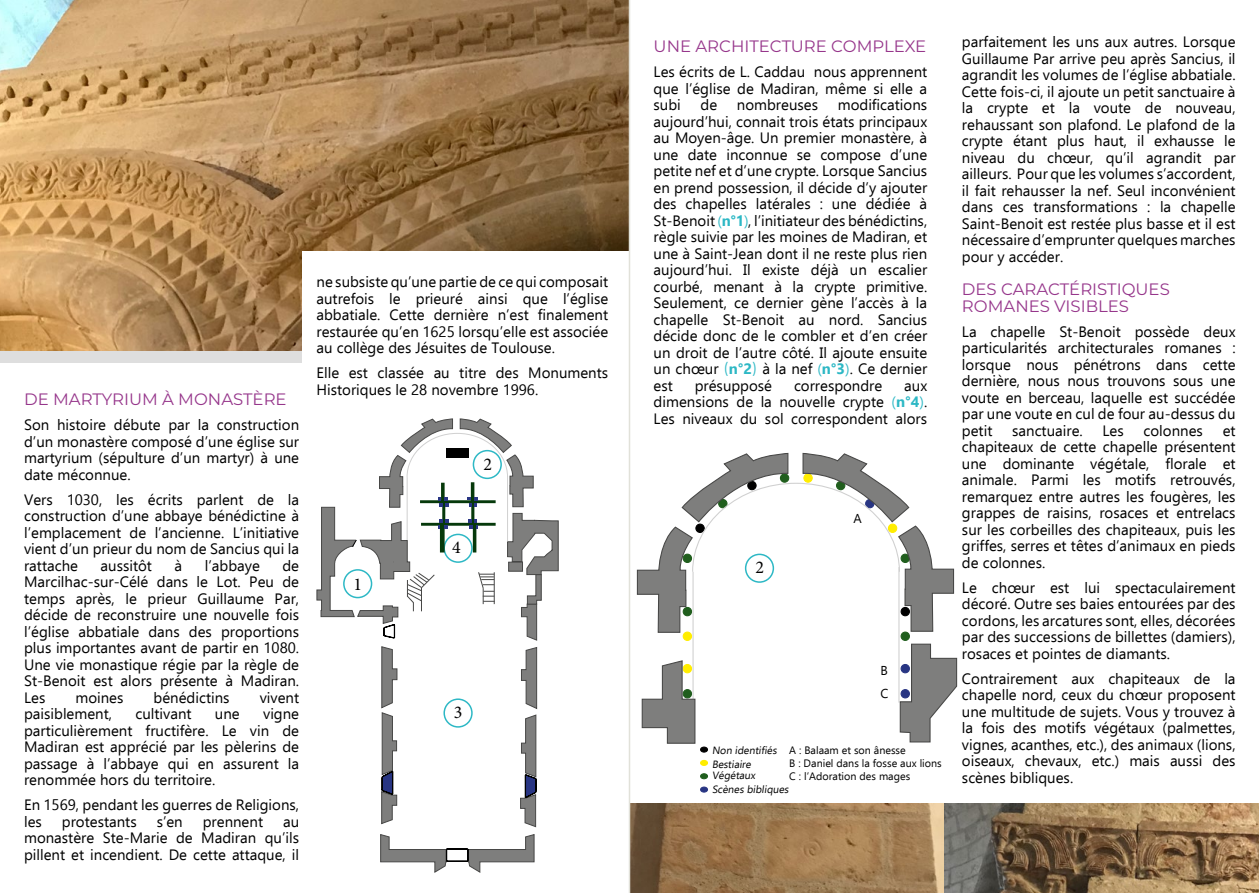
<style>
.page{position:relative;width:1259px;height:893px;background:#fff}
.page>*{position:absolute;margin:0;border:0;box-sizing:border-box;transform-origin:0 0}
.t1{font:18px "Minion Pro";color:#000}
.t2{font:16.5px/16.5px "Montserrat";color:#96368b}
.t3{font:15px/16.5px "Ebrima";color:#000;text-align:justify}
.t4{font:12.9px/23.5px "Ebrima";color:#000}
.t5{font:10.8px/12.9px "Ebrima";color:#000}
.t6{font:10.5px/13.4px "Ebrima";color:#000}
.s1{color:#2db8c5}
.s2{font-weight:700;color:#2db8c5}
.s3{font-family:"Montserrat";color:#2db8c5}
</style>
<div class="page">
<img style="left:0;top:0;width:629px;height:351px">
<div style="left:0;top:351px;width:629px;height:11px;background:#dedede"></div>
<div style="left:302px;top:252px;width:327px;height:124px;background:#fff"></div>
<img style="left:630px;top:803px;width:629px;height:90px">
<div style="left:700px;top:746px;width:8px;height:7px;border:1px solid #000;border-radius:50%"></div>
<svg style="left:700px;top:760px;width:7px;height:5px"></svg>
<div style="left:700px;top:760px;width:8px;height:6px;border:1px solid #ffed00;border-radius:50%"></div>
<svg style="left:700px;top:774px;width:7px;height:5px"></svg>
<div style="left:700px;top:773px;width:8px;height:6px;border:1px solid #205e1d;border-radius:50%"></div>
<svg style="left:700px;top:787px;width:6px;height:5px"></svg>
<div style="left:700px;top:786px;width:8px;height:7px;border:1px solid #283583;border-radius:50%"></div>
<div style="left:683px;top:632px;width:8px;height:8px;background:#ffed00;border-radius:50%"></div>
<div style="left:682px;top:632px;width:10px;height:9px;border:1px solid #ffed00;border-radius:50%"></div>
<div style="left:901px;top:632px;width:8px;height:8px;background:#205e1d;border-radius:50%"></div>
<div style="left:900px;top:632px;width:10px;height:9px;border:1px solid #205e1d;border-radius:50%"></div>
<svg style="left:636px;top:452px;width:318px;height:181px"></svg>
<hr style="left:692px;top:572px;width:1px;height:127px;background:#d0d0d0">
<hr style="left:898px;top:567px;width:1px;height:136px;background:#d0d0d0">
<svg style="left:641px;top:659px;width:66px;height:93px"></svg>
<svg style="left:899px;top:643px;width:59px;height:100px"></svg>
<svg style="left:316px;top:418px;width:243px;height:455px"></svg>
<div style="left:446px;top:448px;width:23px;height:9px;background:#000"></div>
<div style="left:745px;top:554px;width:28px;height:28px;background:#fff;border-radius:50%"></div>
<div style="left:745px;top:554px;width:29px;height:29px;border:2px solid #2db8c5;border-radius:50%"></div>
<div style="left:444px;top:699px;width:28px;height:28px;background:#fff;border-radius:50%"></div>
<div style="left:443px;top:698px;width:30px;height:30px;border:2px solid #2db8c5;border-radius:50%"></div>
<hr style="left:629px;top:0;width:1px;height:893px;background:#e1e1d9">
<p class="t2" style="left:24px;top:390px;width:264px">DE MARTYRIUM À MONASTÈRE</p>
<p class="t3" style="left:24px;top:416px;width:276px">Son histoire débute par la construction d’un monastère composé d’une église sur martyrium (sépulture d’un martyr) à une date méconnue.</p>
<p class="t3" style="left:24px;top:490px;width:276px">Vers 1030, les écrits parlent de la construction d’une abbaye bénédictine à l’emplacement de l’ancienne. L’initiative vient d’un prieur du nom de Sancius qui la rattache</p>
<p class="t3" style="left:101px;top:556px;width:53px">aussitôt</p>
<p class="t3" style="left:175px;top:556px;width:9px">à</p>
<p class="t3" style="left:205px;top:556px;width:57px">l’abbaye</p>
<p class="t3" style="left:24px;top:556px;width:276px;text-indent:258px">de Marcilhac-sur-Célé dans le Lot. Peu de temps après, le prieur Guillaume Par, décide de reconstruire une nouvelle fois l’église abbatiale dans des proportions plus importantes avant de partir en 1080.<br>Une vie monastique régie par la règle de St-Benoit est alors présente à Madiran.<br>Les</p>
<p class="t3" style="left:75px;top:688px;width:50px">moines</p>
<p class="t3" style="left:154px;top:688px;width:77px">bénédictins</p>
<p class="t3" style="left:260px;top:688px;width:41px">vivent</p>
<p class="t3" style="left:24px;top:705px;width:89px">paisiblement,</p>
<p class="t3" style="left:135px;top:705px;width:58px">cultivant</p>
<p class="t3" style="left:215px;top:705px;width:26px">une</p>
<p class="t3" style="left:24px;top:705px;width:276px;text-indent:239px">vigne particulièrement fructifère. Le vin de Madiran est apprécié par les pèlerins de passage à l’abbaye qui en assurent la renommée hors du territoire.</p>
<p class="t3" style="left:24px;top:796px;width:276px">En 1569, pendant les guerres de Religions, les</p>
<p class="t3" style="left:62px;top:812px;width:76px">protestants</p>
<p class="t3" style="left:157px;top:812px;width:28px">s’en</p>
<p class="t3" style="left:203px;top:812px;width:62px">prennent</p>
<p class="t3" style="left:24px;top:812px;width:276px;text-indent:259px">au monastère Ste-Marie de Madiran qu’ils pillent et incendient. De cette attaque, il</p>
<p class="t3" style="left:316px;top:273px;width:293px">ne subsiste qu’une partie de ce qui composait autrefois le prieuré ainsi que l’église abbatiale. Cette dernière n’est finalement restaurée qu’en 1625 lorsqu’elle est associée au collège des Jésuites de Toulouse.</p>
<p class="t3" style="left:316px;top:364px;width:293px">Elle est classée au titre des Monuments<br>Historiques le 28 novembre 1996.</p>
<p class="t1" style="left:353px;top:572px;width:10px">1</p>
<p class="t1" style="left:483px;top:452px;width:10px">2</p>
<p class="t1" style="left:452px;top:535px;width:10px">4</p>
<p class="t1" style="left:454px;top:701px;width:10px">3</p>
<p class="t2" style="left:653px;top:37px;width:274px">UNE ARCHITECTURE COMPLEXE</p>
<p class="t3" style="left:653px;top:63px;width:275px">Les écrits de L. Caddau nous apprennent que l’église de Madiran, même si elle a subi</p>
<p class="t3" style="left:653px;top:96px;width:275px;text-indent:184px">modifications aujourd’hui, connait trois états principaux au Moyen-âge. Un premier monastère, à une date inconnue se compose d’une petite nef et d’une crypte. Lorsque Sancius en prend possession, il décide d’y ajouter des chapelles latérales : une dédiée à St-Benoit <span class="s1">(</span><span class="s2">n°1</span><span class="s1">)</span>, l’initiateur des bénédictins, règle suivie par les moines de Madiran, et une à Saint-Jean dont il ne reste plus rien aujourd’hui. Il existe déjà un escalier courbé, menant à la crypte primitive.<br>Seulement, ce dernier gène l’accès à la chapelle St-Benoit au nord. Sancius décide donc de le combler et d’en créer un droit de l’autre côté. Il ajoute ensuite un chœur <span class="s3">(</span><span class="s2">n°2</span><span class="s3">)</span> à la nef <span class="s1">(</span><span class="s2">n°3</span><span class="s1">)</span>. Ce dernier est</p>
<p class="t3" style="left:700px;top:96px;width:18px">de</p>
<p class="t3" style="left:737px;top:96px;width:83px">nombreuses</p>
<p class="t3" style="left:695px;top:377px;width:79px">présupposé</p>
<p class="t3" style="left:794px;top:377px;width:90px">correspondre</p>
<p class="t3" style="left:653px;top:377px;width:275px;text-indent:251px">aux dimensions de la nouvelle crypte <span class="s1">(</span><span class="s2">n°4</span><span class="s1">)</span>.<br>Les niveaux du sol correspondent alors</p>
<p class="t1" style="left:755px;top:555px;width:10px">2</p>
<p class="t4" style="left:853px;top:506px;width:10px">A</p>
<p class="t4" style="left:880px;top:658px;width:9px">B<br>C</p>
<p class="t6" style="left:712px;top:743px;width:68px">Non identifiés<br>Bestiaire</p>
<p class="t6" style="left:712px;top:769px;width:80px">Végétaux<br>Scènes bibliques</p>
<p class="t5" style="left:789px;top:744px;width:154px">A : Balaam et son ânesse<br>B : Daniel dans la fosse aux lions<br>C : l’Adoration des mages</p>
<p class="t3" style="left:962px;top:33px;width:275px">parfaitement les uns aux autres. Lorsque Guillaume Par arrive peu après Sancius, il agrandit les volumes de l’église abbatiale.<br>Cette fois-ci, il ajoute un petit sanctuaire à la crypte et la voute de nouveau, rehaussant son plafond. Le plafond de la crypte étant plus haut, il exhausse le niveau du chœur, qu’il agrandit par ailleurs. Pour que les volumes s’accordent, il fait rehausser la nef. Seul inconvénient dans ces transformations : la chapelle Saint-Benoit est restée plus basse et il est nécessaire d’emprunter quelques marches pour y accéder.</p>
<p class="t2" style="left:962px;top:280px;width:209px">DES CARACTÉRISTIQUES<br>ROMANES VISIBLES</p>
<p class="t3" style="left:962px;top:323px;width:275px">La chapelle St-Benoit possède deux particularités architecturales romanes : lorsque nous pénétrons dans cette dernière, nous nous trouvons sous une voute en berceau, laquelle est succédée par une voute en cul de four au-dessus du petit</p>
<p class="t3" style="left:1012px;top:422px;width:72px">sanctuaire.</p>
<p class="t3" style="left:1102px;top:422px;width:23px">Les</p>
<p class="t3" style="left:1143px;top:422px;width:61px">colonnes</p>
<p class="t3" style="left:962px;top:422px;width:275px;text-indent:261px">et chapiteaux de cette chapelle présentent une dominante végétale, florale et animale. Parmi les motifs retrouvés, remarquez entre autres les fougères, les grappes de raisins, rosaces et entrelacs sur les corbeilles des chapiteaux, puis les griffes, serres et têtes d’animaux en pieds de colonnes.</p>
<p class="t3" style="left:962px;top:579px;width:275px">Le chœur est lui spectaculairement décoré. Outre ses baies entourées par des cordons, les arcatures sont, elles, décorées par des successions de billettes (damiers), rosaces et pointes de diamants.</p>
<p class="t3" style="left:962px;top:670px;width:275px">Contrairement aux chapiteaux de la chapelle nord, ceux du chœur proposent une multitude de sujets. Vous y trouvez à la fois des motifs végétaux (palmettes, vignes, acanthes, etc.), des animaux (lions, oiseaux, chevaux, etc.) mais aussi des scènes bibliques.</p>
</div>
